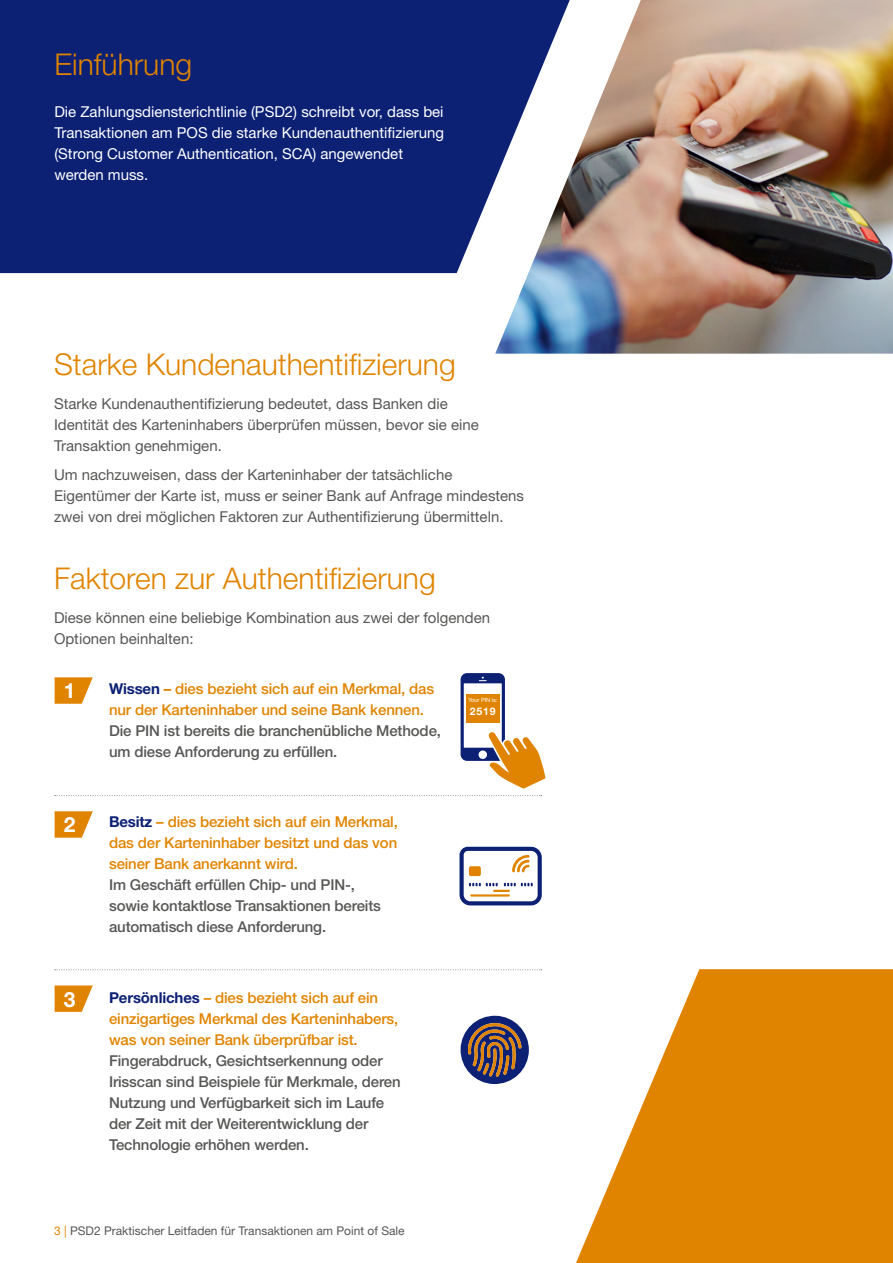
<style>
.page{position:relative;width:893px;height:1263px;background:#fff}
.page>*{position:absolute;margin:0;border:0;box-sizing:border-box;transform-origin:0 0}
.t1{font:300 30px "Helvetica Neue LT Std";color:#e08400}
.t2{font:700 21px "Helvetica Neue LT Std";color:#fff}
.t3{font:15px/21px "Helvetica Neue LT Std";color:#575756}
.t4{font:500 15px/21px "Helvetica Neue LT Std";letter-spacing:-.01em;color:#575756}
.t5{font:500 15px/21px "Helvetica Neue LT Std";letter-spacing:-.01em;color:#e08400}
.t6{font:15px/21px "Helvetica Neue LT Std";color:#fff}
.t7{font:12px "Helvetica Neue LT Std";color:#575756}
.t8{font:700 10.5px "Helvetica Neue LT Std";color:#fff}
.t9{font:5.85px "Helvetica Neue LT Std";letter-spacing:-.01em;color:#fff}
.s1{font-weight:700;color:#0c2074}
.s2{font-weight:700}
.s3{color:#e08400}
</style>
<div class="page">
<svg style="left:576px;top:969px;width:317px;height:294px;fill:#e08400"></svg>
<svg style="left:55px;top:677px;width:38px;height:27px"></svg>
<svg style="left:55px;top:985px;width:38px;height:27px"></svg>
<svg style="left:55px;top:969px;width:487px;height:1px"></svg>
<svg style="left:55px;top:795px;width:487px;height:1px"></svg>
<svg style="left:55px;top:811px;width:38px;height:27px"></svg>
<svg style="left:459px;top:847px;width:83px;height:58px"></svg>
<hr style="left:470px;top:894px;width:40px;height:2px;background:#e08400">
<div style="left:469px;top:866px;width:12px;height:10px;background:#e08400;border-radius:2px"></div>
<svg style="left:461px;top:673px;width:84px;height:116px"></svg>
<div style="left:466px;top:694px;width:34px;height:28px;background:#e08400"></div>
<svg style="left:460px;top:1015px;width:69px;height:69px"></svg>
<div style="left:0;top:0;width:495px;height:273px;background:#0c2074"></div>
<img style="left:495px;top:0;width:398px;height:354px">
<h1 class="t1" style="left:54px;top:46px;width:139px">Einführung</h1>
<p class="t6" style="left:54px;top:101px;width:391px">Die Zahlungsdiensterichtlinie (PSD2) schreibt vor, dass bei Transaktionen am POS die starke Kundenauthentifizierung (Strong Customer Authentication, SCA) angewendet werden muss.</p>
<h1 class="t1" style="left:54px;top:346px;width:403px">Starke Kundenauthentifizierung</h1>
<p class="t3" style="left:54px;top:393px;width:426px">Starke Kundenauthentifizierung bedeutet, dass Banken die<br>Identität des Karteninhabers überprüfen müssen, bevor sie eine<br>Transaktion genehmigen.</p>
<p class="t3" style="left:54px;top:464px;width:472px">Um nachzuweisen, dass der Karteninhaber der tatsächliche<br>Eigentümer der Karte ist, muss er seiner Bank auf Anfrage mindestens zwei von drei möglichen Faktoren zur Authentifizierung übermitteln.</p>
<h1 class="t1" style="left:54px;top:560px;width:383px">Faktoren zur Authentifizierung</h1>
<p class="t3" style="left:54px;top:607px;width:438px">Diese können eine beliebige Kombination aus zwei der folgenden<br>Optionen beinhalten:</p>
<h2 class="t2" style="left:64px;top:678px;width:13px">1</h2>
<p class="t5" style="left:109px;top:678px;width:327px"><span class="s1">Wissen</span> <span class="s2">–</span> dies bezieht sich auf ein Merkmal, das nur der Karteninhaber und seine Bank kennen.</p>
<p class="t4" style="left:109px;top:720px;width:333px">Die PIN ist bereits die branchenübliche Methode, um diese Anforderung zu erfüllen.</p>
<p class="t9" style="left:468px;top:697px;width:31px">Your PIN is:</p>
<p class="t8" style="left:470px;top:704px;width:27px">2519</p>
<h2 class="t2" style="left:64px;top:812px;width:13px">2</h2>
<p class="t5" style="left:109px;top:810px;width:290px;text-align:justify"><span class="s1">Besitz</span> – dies bezieht sich auf ein Merkmal, das der Karteninhaber besitzt und das von seiner Bank anerkannt wird.</p>
<p class="t4" style="left:109px;top:873px;width:273px">Im Geschäft erfüllen Chip- und PIN-, sowie kontaktlose Transaktionen bereits automatisch diese Anforderung.</p>
<h2 class="t2" style="left:64px;top:986px;width:13px">3</h2>
<p class="t5" style="left:109px;top:987px;width:291px"><span class="s1">Persönliches</span> – dies bezieht sich auf ein einzigartiges Merkmal des Karteninhabers, was von seiner Bank überprüfbar ist.</p>
<p class="t4" style="left:109px;top:1050px;width:293px">Fingerabdruck, Gesichtserkennung oder Irisscan sind Beispiele für Merkmale, deren Nutzung und Verfügbarkeit sich im Laufe der Zeit mit der Weiterentwicklung der Technologie erhöhen werden.</p>
<p class="t7" style="left:54px;top:1223px;width:352px"><span class="s3">3 |</span> PSD2 Praktischer Leitfaden für Transaktionen am Point of Sale</p>
</div>
